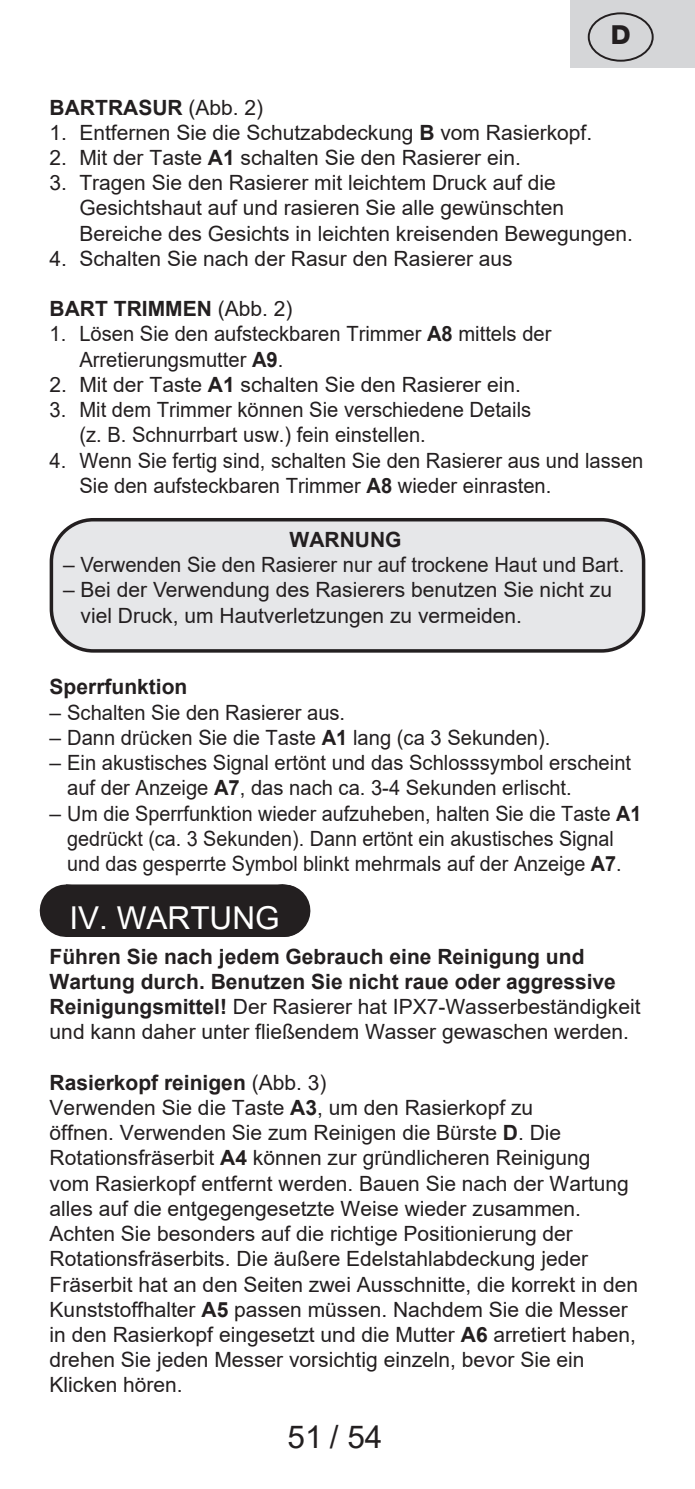
<style>
.page{position:relative;width:695px;height:1489px;background:#fff}
.page>*{position:absolute;margin:0;border:0;box-sizing:border-box;transform-origin:0 0}
.Grafický_nadpis_ETA{font:31.5px "Arial";color:#fff}
.t1{font:31.5px "Arial";color:#231f20}
.t2{font:800 26.25px "Helvetica Neue OT";color:#231f20}
.Normální{font:21px/25.2px "Arial";color:#231f20}
.Normální-2{font:700 21px/25.2px "Arial";color:#231f20}
.Normální-3{font:21px/25.2px "Arial";color:#231f20;scale:.96 1}
.s1{font-weight:400}
.s2{font-weight:700}
</style>
<div class="page">
<div style="left:569px;top:0;width:125px;height:67px;background:#d5d6d8"></div>
<div style="left:587px;top:12px;width:66px;height:50px;border:2px solid #231f20;border-radius:50%"></div>
<div style="left:66px;top:884px;width:217px;height:52px;background:#231f20"></div>
<svg style="left:174px;top:884px;width:109px;height:1px"></svg>
<hr style="left:283px;top:884px;width:1px;height:52px;background:#231f20">
<div style="left:51px;top:519px;width:592px;height:132px;background:#e6e7e9;border-radius:42px"></div>
<div style="left:50px;top:518px;width:595px;height:134px;border:4px solid #231f20;border-radius:42px"></div>
<p class="t2" style="left:610px;top:19px;width:21px">D</p>
<p class="Normální-2" style="left:50px;top:95px;width:215px">BARTRASUR <span class="s1">(Abb. 2)</span></p>
<p class="Normální" style="left:50px;top:120px;width:544px">1. Entfernen Sie die Schutzabdeckung <span class="s2">B</span> vom Rasierkopf.</p>
<p class="Normální" style="left:50px;top:145px;width:472px">2. Mit der Taste <span class="s2">A1</span> schalten Sie den Rasierer ein.</p>
<p class="Normální" style="left:79px;top:170px;width:555px;text-indent:-30px">3. Tragen Sie den Rasierer mit leichtem Druck auf die<br>Gesichtshaut auf und rasieren Sie alle gewünschten<br>Bereiche des Gesichts in leichten kreisenden Bewegungen.</p>
<p class="Normální" style="left:50px;top:246px;width:464px">4. Schalten Sie nach der Rasur den Rasierer aus</p>
<p class="Normální-2" style="left:50px;top:296px;width:244px">BART TRIMMEN <span class="s1">(Abb. 2)</span></p>
<p class="Normální-3" style="left:79px;top:321px;width:493px;text-indent:-30px">1. Lösen Sie den aufsteckbaren Trimmer <span class="s2">A8</span> mittels der<br>Arretierungsmutter <span class="s2">A9</span>.</p>
<p class="Normální" style="left:50px;top:372px;width:472px">2. Mit der Taste <span class="s2">A1</span> schalten Sie den Rasierer ein.</p>
<p class="Normální-3" style="left:79px;top:397px;width:472px;text-indent:-30px">3. Mit dem Trimmer können Sie verschiedene Details (z. B. Schnurrbart usw.) fein einstellen.</p>
<p class="Normální-3" style="left:79px;top:447px;width:589px;text-indent:-30px">4. Wenn Sie fertig sind, schalten Sie den Rasierer aus und lassen<br>Sie den aufsteckbaren Trimmer <span class="s2">A8</span> wieder einrasten.</p>
<p class="Normální-2" style="left:289px;top:527px;width:113px">WARNUNG</p>
<p class="Normální" style="left:63px;top:552px;width:562px">– Verwenden Sie den Rasierer nur auf trockene Haut und Bart.</p>
<p class="Normální" style="left:81px;top:577px;width:533px;text-indent:-18px">– Bei der Verwendung des Rasierers benutzen Sie nicht zu viel Druck, um Hautverletzungen zu vermeiden.</p>
<p class="Normální-2" style="left:50px;top:674px;width:139px">Sperrfunktion</p>
<p class="Normální" style="left:50px;top:699px;width:297px">– Schalten Sie den Rasierer aus.</p>
<p class="Normální" style="left:50px;top:724px;width:502px">– Dann drücken Sie die Taste <span class="s2">A1</span> lang (ca 3 Sekunden).</p>
<p class="Normální" style="left:67px;top:750px;width:565px;text-indent:-18px">– Ein akustisches Signal ertönt und das Schlosssymbol erscheint auf der Anzeige <span class="s2">A7</span>, das nach ca. 3-4 Sekunden erlischt.</p>
<p class="Normální" style="left:50px;top:800px;width:593px;text-align:center">– Um die Sperrfunktion wieder aufzuheben, halten Sie die Taste <span class="s2">A1 </span>gedrückt (ca. 3 Sekunden). Dann ertönt ein akustisches Signal<br>und das gesperrte Symbol blinkt mehrmals auf der Anzeige <span class="s2">A7</span>.</p>
<p class="Grafický_nadpis_ETA" style="left:69px;top:895px;width:212px">IV. WARTUNG</p>
<p class="Normální-2" style="left:50px;top:944px;width:592px">Führen Sie nach jedem Gebrauch eine Reinigung und Wartung durch. Benutzen Sie nicht raue oder aggressive Reinigungsmittel! <span class="s1">Der Rasierer hat IPX7-Wasserbeständigkeit und kann daher unter fließendem Wasser gewaschen werden.</span></p>
<p class="Normální-2" style="left:50px;top:1070px;width:278px">Rasierkopf reinigen <span class="s1">(Abb. 3)</span></p>
<p class="Normální" style="left:50px;top:1094px;width:590px">Verwenden Sie die Taste <span class="s2">A3</span>, um den Rasierkopf zu<br>öffnen. Verwenden Sie zum Reinigen die Bürste <span class="s2">D</span>. Die Rotationsfräserbit <span class="s2">A4</span> können zur gründlicheren Reinigung<br>vom Rasierkopf entfernt werden. Bauen Sie nach der Wartung alles auf die entgegengesetzte Weise wieder zusammen.<br>Achten Sie besonders auf die richtige Positionierung der Rotationsfräserbits. Die äußere Edelstahlabdeckung jeder Fräserbit hat an den Seiten zwei Ausschnitte, die korrekt in den Kunststoffhalter <span class="s2">A5</span> passen müssen. Nachdem Sie die Messer in den Rasierkopf eingesetzt und die Mutter <span class="s2">A6</span> arretiert haben, drehen Sie jeden Messer vorsichtig einzeln, bevor Sie ein Klicken hören.</p>
<h1 class="t1" style="left:287px;top:1414px;width:96px">51 / 54</h1>
</div>
